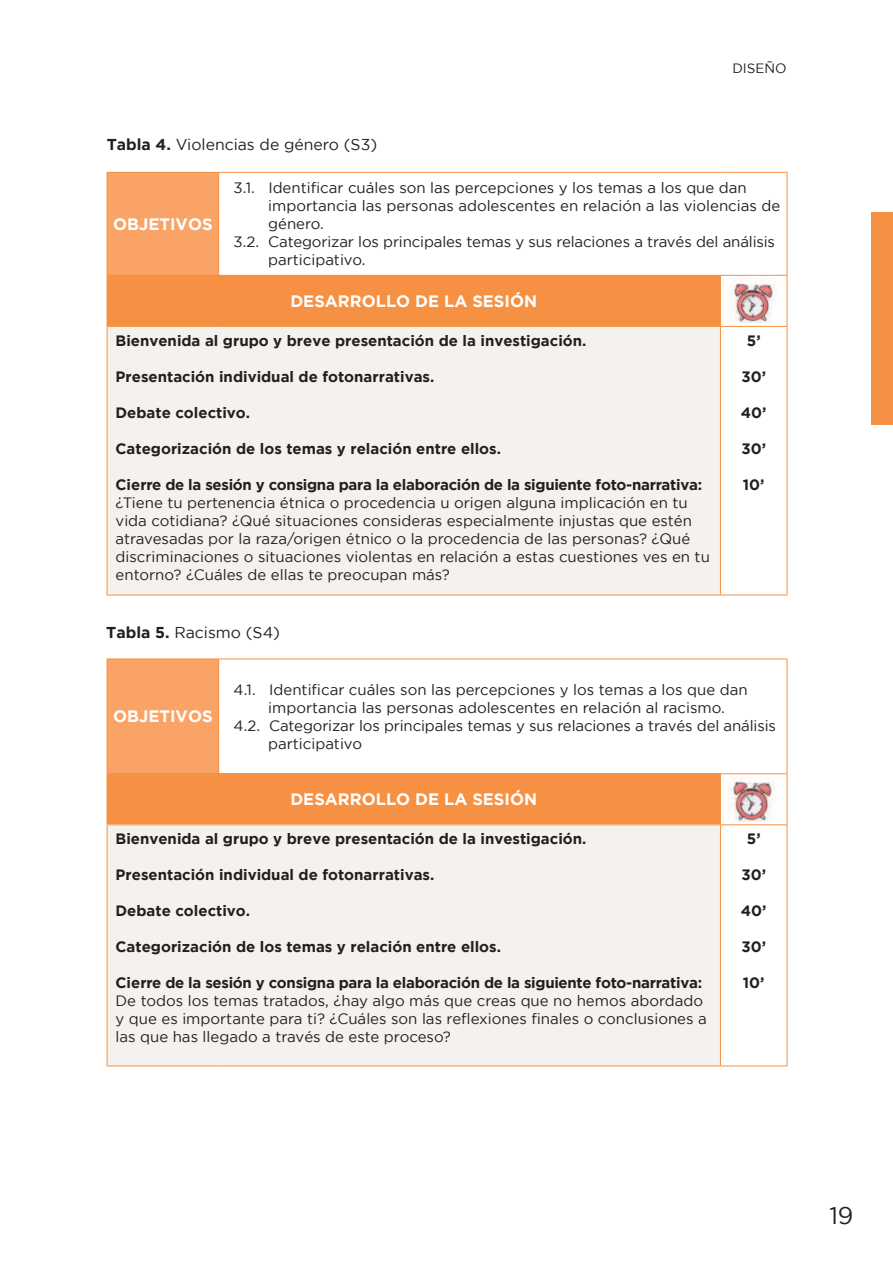
<style>
.page{position:relative;width:893px;height:1263px;background:#fff}
.page>*{position:absolute;margin:0;border:0;box-sizing:border-box;transform-origin:0 0}
.t1{font:24px "Gotham";color:#231f20}
.t2{font:700 16.5px "Gotham";color:#fff}
.t3{font:15.75px "Gotham";color:#231f20}
.t4{font:15px/18px "Gotham";color:#231f20}
.t5{font:700 15px "Gotham";color:#231f20}
.t6{font:700 15px "Gotham";letter-spacing:-.02em;color:#231f20}
.t7{font:13.5px "Gotham";color:#231f20}
.s1{font-weight:700}
</style>
<div class="page">
<div style="left:872px;top:213px;width:21px;height:212px;background:#f69144"></div>
<div style="left:107px;top:172px;width:112px;height:103px;background:#f9a466"></div>
<div style="left:107px;top:275px;width:613px;height:51px;background:#f69144"></div>
<svg style="left:721px;top:276px;width:66px;height:319px"></svg>
<div style="left:107px;top:326px;width:613px;height:269px;background:#f5f2ed"></div>
<hr style="left:107px;top:172px;width:112px;height:1px;background:#f69144">
<hr style="left:107px;top:173px;width:1px;height:102px;background:#f69144">
<hr style="left:219px;top:172px;width:501px;height:1px;background:#f69144">
<hr style="left:218px;top:173px;width:1px;height:102px;background:#f69144">
<hr style="left:720px;top:172px;width:67px;height:1px;background:#f69144">
<hr style="left:787px;top:173px;width:1px;height:102px;background:#f69144">
<hr style="left:720px;top:275px;width:67px;height:1px;background:#f69144">
<hr style="left:720px;top:276px;width:1px;height:50px;background:#f69144">
<hr style="left:787px;top:276px;width:1px;height:50px;background:#f69144">
<hr style="left:107px;top:326px;width:112px;height:1px;background:#f69144">
<hr style="left:107px;top:327px;width:1px;height:268px;background:#f69144">
<hr style="left:219px;top:326px;width:501px;height:1px;background:#f69144">
<hr style="left:720px;top:326px;width:67px;height:1px;background:#f69144">
<hr style="left:720px;top:327px;width:1px;height:268px;background:#f69144">
<hr style="left:787px;top:327px;width:1px;height:268px;background:#f69144">
<hr style="left:107px;top:595px;width:112px;height:1px;background:#f69144">
<hr style="left:219px;top:595px;width:501px;height:1px;background:#f69144">
<hr style="left:720px;top:595px;width:67px;height:1px;background:#f69144">
<div style="left:107px;top:659px;width:112px;height:115px;background:#f9a466"></div>
<div style="left:107px;top:774px;width:613px;height:51px;background:#f69144"></div>
<svg style="left:721px;top:774px;width:66px;height:291px"></svg>
<div style="left:107px;top:825px;width:613px;height:241px;background:#f5f2ed"></div>
<hr style="left:107px;top:658px;width:112px;height:1px;background:#f69144">
<hr style="left:107px;top:659px;width:1px;height:114px;background:#f69144">
<hr style="left:219px;top:658px;width:501px;height:1px;background:#f69144">
<hr style="left:218px;top:659px;width:1px;height:114px;background:#f69144">
<hr style="left:720px;top:658px;width:67px;height:1px;background:#f69144">
<hr style="left:787px;top:659px;width:1px;height:114px;background:#f69144">
<hr style="left:107px;top:773px;width:112px;height:1px;background:#f69144">
<hr style="left:219px;top:773px;width:501px;height:1px;background:#f69144">
<hr style="left:720px;top:773px;width:67px;height:1px;background:#f69144">
<hr style="left:720px;top:774px;width:1px;height:50px;background:#f69144">
<hr style="left:787px;top:774px;width:1px;height:50px;background:#f69144">
<hr style="left:107px;top:825px;width:1px;height:240px;background:#f69144">
<hr style="left:720px;top:824px;width:67px;height:1px;background:#f69144">
<hr style="left:720px;top:825px;width:1px;height:240px;background:#f69144">
<hr style="left:787px;top:825px;width:1px;height:240px;background:#f69144">
<hr style="left:107px;top:1065px;width:112px;height:1px;background:#f69144">
<hr style="left:219px;top:1065px;width:501px;height:1px;background:#f69144">
<hr style="left:720px;top:1065px;width:67px;height:1px;background:#f69144">
<img style="left:729px;top:278px;width:48px;height:45px">
<img style="left:729px;top:777px;width:47px;height:44px">
<p class="t3" style="left:107px;top:137px;width:272px"><span class="s1">Tabla 4.</span> Violencias de género (S3)</p>
<p class="t7" style="left:732px;top:61px;width:56px">DISEÑO</p>
<p class="t4" style="left:234px;top:179px;width:515px">3.1. Identi昀椀car cuáles son las percepciones y los temas a los que dan</p>
<p class="t4" style="left:268px;top:198px;width:514px">importancia las personas adolescentes en relación a las violencias de</p>
<p class="t4" style="left:268px;top:216px;width:57px">género.</p>
<p class="t4" style="left:234px;top:234px;width:543px">3.2. Categorizar los principales temas y sus relaciones a través del análisis</p>
<p class="t4" style="left:268px;top:252px;width:99px">participativo.</p>
<p class="t2" style="left:290px;top:294px;width:248px">DESARROLLO DE LA SESIÓN</p>
<p class="t5" style="left:116px;top:334px;width:472px">Bienvenida al grupo y breve presentación de la investigación.</p>
<p class="t5" style="left:116px;top:370px;width:320px">Presentación individual de fotonarrativas.</p>
<p class="t5" style="left:116px;top:406px;width:136px">Debate colectivo.</p>
<p class="t5" style="left:116px;top:442px;width:387px">Categorización de los temas y relación entre ellos.</p>
<p class="t6" style="left:116px;top:478px;width:588px">Cierre de la sesión y consigna para la elaboración de la siguiente foto-narrativa:</p>
<p class="t4" style="left:116px;top:494px;width:596px">¿Tiene tu pertenencia étnica o procedencia u origen alguna implicación en tu vida cotidiana? ¿Qué situaciones consideras especialmente injustas que estén atravesadas por la raza/origen étnico o la procedencia de las personas? ¿Qué discriminaciones o situaciones violentas en relación a estas cuestiones ves en tu entorno? ¿Cuáles de ellas te preocupan más?</p>
<p class="t2" style="left:113px;top:217px;width:101px">OBJETIVOS</p>
<p class="t5" style="left:747px;top:334px;width:15px">5’</p>
<p class="t5" style="left:741px;top:370px;width:26px">30’</p>
<p class="t5" style="left:741px;top:406px;width:27px">40’</p>
<p class="t5" style="left:741px;top:442px;width:26px">30’</p>
<p class="t5" style="left:743px;top:478px;width:23px">10’</p>
<p class="t3" style="left:106px;top:626px;width:175px"><span class="s1">Tabla 5.</span> Racismo (S4)</p>
<p class="t4" style="left:234px;top:680px;width:515px">4.1. Identi昀椀car cuáles son las percepciones y los temas a los que dan</p>
<p class="t4" style="left:268px;top:699px;width:458px">importancia las personas adolescentes en relación al racismo.</p>
<p class="t4" style="left:234px;top:717px;width:544px">4.2. Categorizar los principales temas y sus relaciones a través del análisis</p>
<p class="t4" style="left:268px;top:735px;width:95px">participativo</p>
<p class="t2" style="left:290px;top:792px;width:248px">DESARROLLO DE LA SESIÓN</p>
<p class="t5" style="left:116px;top:832px;width:472px">Bienvenida al grupo y breve presentación de la investigación.</p>
<p class="t5" style="left:116px;top:868px;width:320px">Presentación individual de fotonarrativas.</p>
<p class="t5" style="left:116px;top:904px;width:136px">Debate colectivo.</p>
<p class="t5" style="left:116px;top:940px;width:387px">Categorización de los temas y relación entre ellos.</p>
<p class="t6" style="left:116px;top:976px;width:588px">Cierre de la sesión y consigna para la elaboración de la siguiente foto-narrativa:</p>
<p class="t4" style="left:116px;top:992px;width:593px">De todos los temas tratados, ¿hay algo más que creas que no hemos abordado y que es importante para ti? ¿Cuáles son las re昀氀exiones 昀椀nales o conclusiones a las que has llegado a través de este proceso?</p>
<p class="t2" style="left:113px;top:709px;width:101px">OBJETIVOS</p>
<p class="t5" style="left:747px;top:832px;width:15px">5’</p>
<p class="t5" style="left:741px;top:868px;width:26px">30’</p>
<p class="t5" style="left:741px;top:904px;width:27px">40’</p>
<p class="t5" style="left:741px;top:940px;width:26px">30’</p>
<p class="t5" style="left:743px;top:976px;width:23px">10’</p>
<h1 class="t1" style="left:829px;top:1205px;width:26px">19</h1>
</div>
